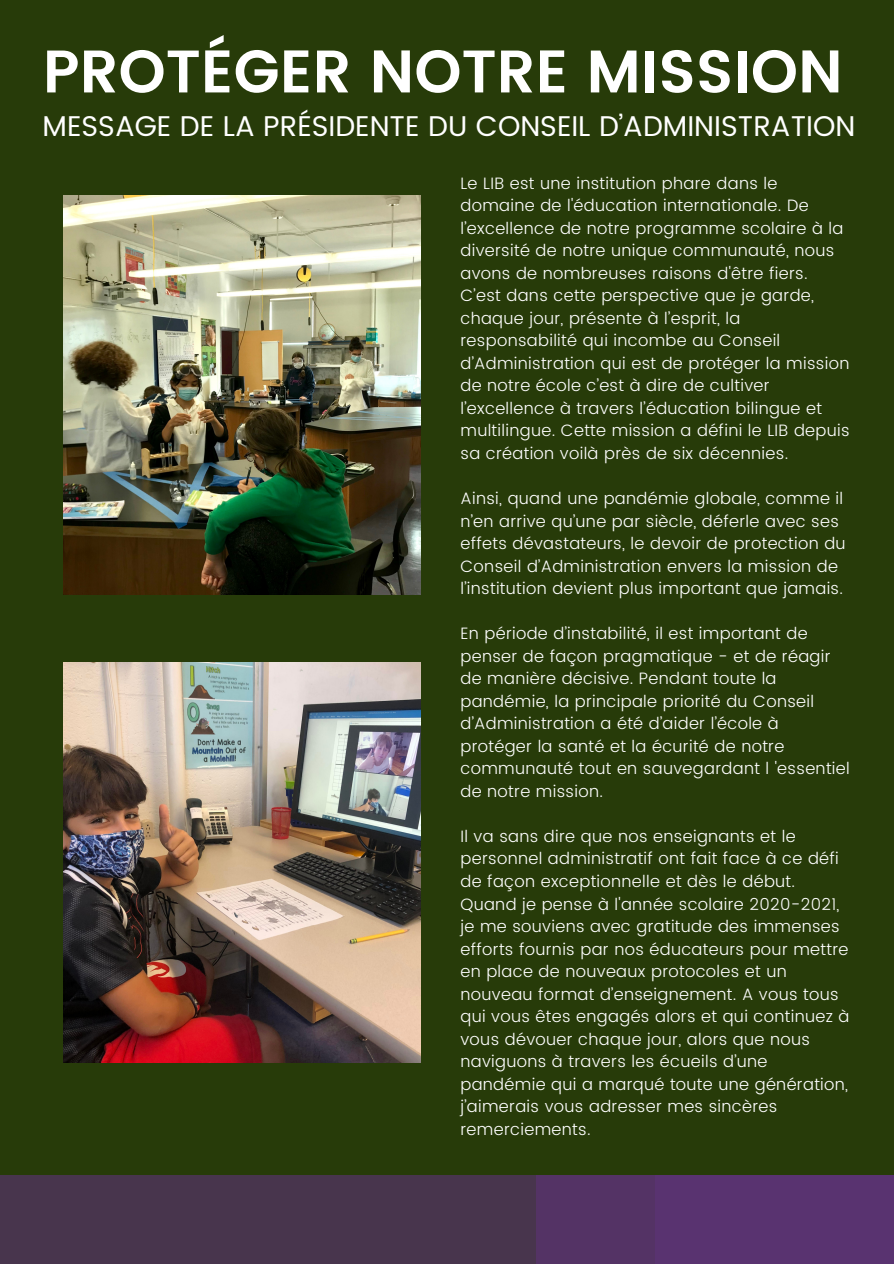
<style>
.page{position:relative;width:894px;height:1264px;background:#fff}
.page>*{position:absolute;margin:0;border:0;box-sizing:border-box;transform-origin:0 0}
.t1{font:600 60px "Poppins";color:#fff}
.t2{font:28.5px "Poppins";color:#fff}
.t3{font:300 16.5px/22.5px "Poppins";letter-spacing:.02em;color:#fff}
</style>
<div class="page">
<div style="left:0;top:0;width:893px;height:1263px;background:#273b09"></div>
<div style="left:0;top:1175px;width:673px;height:88px;background:#48354d"></div>
<div style="left:536px;top:1175px;width:119px;height:88px;background:#543365"></div>
<div style="left:655px;top:1175px;width:238px;height:88px;background:#593370"></div>
<img style="left:63px;top:196px;width:357px;height:398px">
<img style="left:63px;top:662px;width:357px;height:400px">
<h1 class="t1" style="left:43px;top:37px;width:801px">PROTÉGER NOTRE MISSION</h1>
<h2 class="t2" style="left:43px;top:110px;width:814px">MESSAGE DE LA PRÉSIDENTE DU CONSEIL D’ADMINISTRATION</h2>
<p class="t3" style="left:460px;top:172px;width:390px">Le LIB est une institution phare dans le domaine de l'éducation internationale. De l’excellence de notre programme scolaire à la diversité de notre unique communauté, nous avons de nombreuses raisons d'être fiers.<br>C’est dans cette perspective que je garde, chaque jour, présente à l’esprit, la responsabilité qui incombe au Conseil d’Administration qui est de protéger la mission de notre école c’est à dire de cultiver l’excellence à travers l’éducation bilingue et multilingue. Cette mission a défini le LIB depuis sa création voilà près de six décennies.</p>
<p class="t3" style="left:460px;top:487px;width:386px">Ainsi, quand une pandémie globale, comme il n’en arrive qu’une par siècle, déferle avec ses effets dévastateurs, le devoir de protection du Conseil d’Administration envers la mission de l’institution devient plus important que jamais.</p>
<p class="t3" style="left:460px;top:622px;width:391px">En période d’instabilité, il est important de penser de façon pragmatique - et de réagir de manière décisive. Pendant toute la pandémie, la principale priorité du Conseil d’Administration a été d’aider l’école à protéger la santé et la écurité de notre communauté tout en sauvegardant l 'essentiel de notre mission.</p>
<p class="t3" style="left:460px;top:825px;width:390px">Il va sans dire que nos enseignants et le personnel administratif ont fait face à ce défi de façon exceptionnelle et dès le début.<br>Quand je pense à l'année scolaire 2020-2021, je me souviens avec gratitude des immenses efforts fournis par nos éducateurs pour mettre en place de nouveaux protocoles et un nouveau format d’enseignement. A vous tous qui vous êtes engagés alors et qui continuez à vous dévouer chaque jour, alors que nous naviguons à travers les écueils d’une pandémie qui a marqué toute une génération, j’aimerais vous adresser mes sincères remerciements.</p>
</div>
